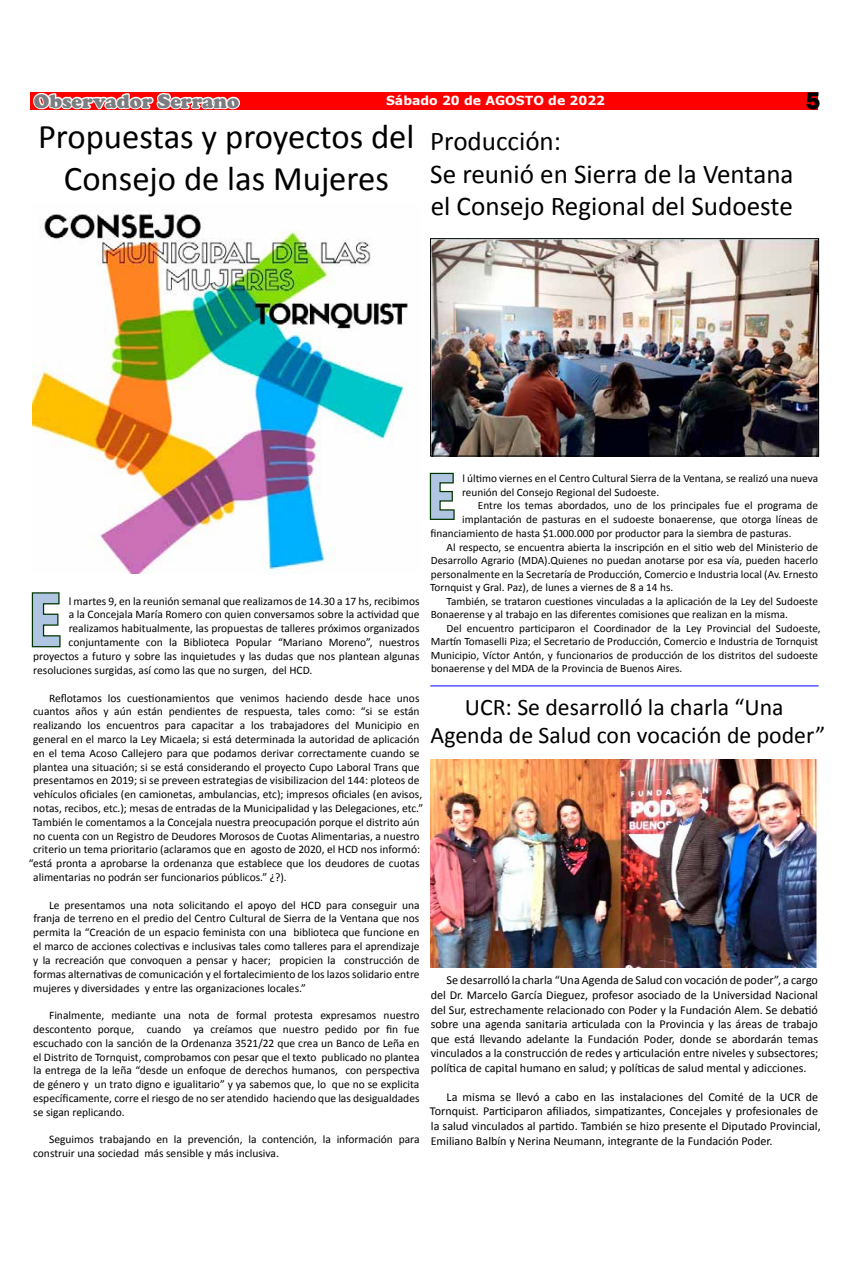
<style>
.page{position:relative;width:851px;height:1276px;background:#fff}
.page>*{position:absolute;margin:0;border:0;box-sizing:border-box;transform-origin:0 0}
.t1{font:700 75px "Ebrima";color:#afc5e1;scale:.83 1}
.t2{font:700 63.75px "Ebrima";color:#afc5e1;scale:.83 1}
.t3{font:34.62px/41.5px "Calibri";color:#000;text-align:center}
.t4{font:27.12px/32.5px "Calibri";color:#000}
.t5{font:800 24.62px "Franklin Gothic";color:#000}
.t6{font:23.75px/28.5px "Calibri";color:#000;text-align:center}
.t7{font:900 20px "Cooper";color:#7c7d80}
.t8{font:700 12.5px "Verdana";color:#fff}
.t9{font:12.12px/14.5px "Calibri";color:#000;text-align:justify}
.t10{font:11.5px/13.8px "Calibri";color:#000;text-align:justify}
.t11{font:11.25px/13.5px "Calibri";color:#000}
</style>
<div class="page">
<div style="left:31px;top:92px;width:786px;height:18px;background:#f00"></div>
<svg style="left:33px;top:92px;width:207px;height:18px"></svg>
<img style="left:33px;top:209px;width:375px;height:364px">
<svg style="left:31px;top:592px;width:30px;height:56px"></svg>
<svg style="left:429px;top:472px;width:26px;height:48px"></svg>
<img style="left:432px;top:240px;width:385px;height:214px">
<div style="left:430px;top:238px;width:389px;height:218px;border:1px solid #000"></div>
<hr style="left:430px;top:685px;width:388px;height:1px;background:#00f">
<img style="left:430px;top:759px;width:388px;height:208px">
<h3 class="t7" style="left:34px;top:89px;width:207px">Observador Serrano</h3>
<p class="t8" style="left:386px;top:92px;width:220px">Sábado 20 de AGOSTO de 2022</p>
<h3 class="t5" style="left:805px;top:85px;width:16px">5</h3>
<h3 class="t3" style="left:38px;top:116px;width:378px">Propuestas y proyectos del<br>Consejo de las Mujeres</h3>
<h3 class="t4" style="left:430px;top:125px;width:365px">Producción:<br>Se reunió en Sierra de la Ventana el Consejo Regional del Sudoeste</h3>
<h2 class="t2" style="left:427px;top:449px;width:36px">E</h2>
<p class="t11" style="left:462px;top:472px;width:357px">l último viernes en el Centro Cultural Sierra de la Ventana, se realizó una nueva reunión del Consejo Regional del Sudoeste.</p>
<p class="t11" style="left:462px;top:499px;width:357px;text-align:right">Entre los temas abordados, uno de los principales fue el programa de implantación de pasturas en el sudoeste bonaerense, que otorga líneas de</p>
<p class="t11" style="left:430px;top:527px;width:362px">financiamiento de hasta $1.000.000 por productor para la siembra de pasturas.</p>
<p class="t11" style="left:446px;top:540px;width:373px">Al respecto, se encuentra abierta la inscripción en el sitio web del Ministerio de</p>
<p class="t11" style="left:430px;top:554px;width:389px">Desarrollo Agrario (MDA).Quienes no puedan anotarse por esa vía, pueden hacerlo</p>
<p class="t11" style="left:431px;top:567px;width:388px">personalmente en la Secretaría de Producción, Comercio e Industria local (Av. Ernesto</p>
<p class="t11" style="left:430px;top:581px;width:245px">Tornquist y Gral. Paz), de lunes a viernes de 8 a 14 hs.</p>
<p class="t11" style="left:446px;top:594px;width:373px">También, se trataron cuestiones vinculadas a la aplicación de la Ley del Sudoeste</p>
<p class="t11" style="left:430px;top:608px;width:359px">Bonaerense y al trabajo en las diferentes comisiones que realizan en la misma.</p>
<p class="t11" style="left:446px;top:621px;width:375px">Del encuentro participaron el Coordinador de la Ley Provincial del Sudoeste,</p>
<p class="t11" style="left:430px;top:635px;width:389px">Martín Tomaselli Piza; el Secretario de Producción, Comercio e Industria de Tornquist</p>
<p class="t11" style="left:430px;top:648px;width:389px">Municipio, Víctor Antón, y funcionarios de producción de los distritos del sudoeste</p>
<p class="t11" style="left:431px;top:662px;width:253px">bonaerense y del MDA de la Provincia de Buenos Aires.</p>
<h3 class="t6" style="left:430px;top:693px;width:396px">UCR: Se desarrolló la charla “Una<br>Agenda de Salud con vocación de poder”</h3>
<h1 class="t1" style="left:28px;top:564px;width:42px">E</h1>
<p class="t10" style="left:69px;top:594px;width:352px">l martes 9, en la reunión semanal que realizamos de 14.30 a 17 hs, recibimos</p>
<p class="t10" style="left:69px;top:608px;width:352px">a la Concejala María Romero con quien conversamos sobre la actividad que</p>
<p class="t10" style="left:69px;top:621px;width:352px">realizamos habitualmente, las propuestas de talleres próximos organizados</p>
<p class="t10" style="left:69px;top:635px;width:352px">conjuntamente con la Biblioteca Popular “Mariano Moreno”, nuestros</p>
<p class="t10" style="left:33px;top:649px;width:388px">proyectos a futuro y sobre las inquietudes y las dudas que nos plantean algunas</p>
<p class="t10" style="left:33px;top:663px;width:280px">resoluciones surgidas, así como las que no surgen, del HCD.</p>
<p class="t10" style="left:49px;top:691px;width:372px">Reflotamos los cuestionamientos que venimos haciendo desde hace unos</p>
<p class="t10" style="left:33px;top:705px;width:388px">cuantos años y aún están pendientes de respuesta, tales como: “si se están</p>
<p class="t10" style="left:33px;top:718px;width:387px">realizando los encuentros para capacitar a los trabajadores del Municipio en</p>
<p class="t10" style="left:33px;top:732px;width:388px">general en el marco la Ley Micaela; si está determinada la autoridad de aplicación</p>
<p class="t10" style="left:33px;top:746px;width:388px">en el tema Acoso Callejero para que podamos derivar correctamente cuando se</p>
<p class="t10" style="left:33px;top:760px;width:388px">plantea una situación; si se está considerando el proyecto Cupo Laboral Trans que</p>
<p class="t10" style="left:33px;top:774px;width:388px">presentamos en 2019; si se preveen estrategias de visibilizacion del 144: ploteos de</p>
<p class="t10" style="left:33px;top:787px;width:390px">vehículos oficiales (en camionetas, ambulancias, etc); impresos oficiales (en avisos,</p>
<p class="t10" style="left:33px;top:801px;width:391px">notas, recibos, etc.); mesas de entradas de la Municipalidad y las Delegaciones, etc.”</p>
<p class="t10" style="left:33px;top:815px;width:388px">También le comentamos a la Concejala nuestra preocupación porque el distrito aún</p>
<p class="t10" style="left:33px;top:829px;width:388px">no cuenta con un Registro de Deudores Morosos de Cuotas Alimentarias, a nuestro</p>
<p class="t10" style="left:33px;top:843px;width:388px">criterio un tema prioritario (aclaramos que en agosto de 2020, el HCD nos informó:</p>
<p class="t10" style="left:29px;top:856px;width:392px">“está pronta a aprobarse la ordenanza que establece que los deudores de cuotas</p>
<p class="t10" style="left:33px;top:870px;width:255px">alimentarias no podrán ser funcionarios públicos.” ¿?).</p>
<p class="t10" style="left:33px;top:898px;width:388px;text-indent:16px">Le presentamos una nota solicitando el apoyo del HCD para conseguir una franja de terreno en el predio del Centro Cultural de Sierra de la Ventana que nos permita la “Creación de un espacio feminista con una biblioteca que funcione en el marco de acciones colectivas e inclusivas tales como talleres para el aprendizaje y la recreación que convoquen a pensar y hacer; propicien la construcción de formas alternativas de comunicación y el fortalecimiento de los lazos solidario entre mujeres y diversidades y entre las organizaciones locales.”</p>
<p class="t10" style="left:33px;top:1008px;width:388px;text-indent:16px">Finalmente, mediante una nota de formal protesta expresamos nuestro descontento porque, cuando ya creíamos que nuestro pedido por fin fue escuchado con la sanción de la Ordenanza 3521/22 que crea un Banco de Leña en el Distrito de Tornquist, comprobamos con pesar que el texto publicado no plantea la entrega de la leña “desde un enfoque de derechos humanos, con perspectiva de género y un trato digno e igualitario” y ya sabemos que, lo que no se explicita específicamente, corre el riesgo de no ser atendido haciendo que las desigualdades se sigan replicando.</p>
<p class="t10" style="left:33px;top:1132px;width:388px;text-indent:16px">Seguimos trabajando en la prevención, la contención, la información para construir una sociedad más sensible y más inclusiva.</p>
<p class="t9" style="left:430px;top:973px;width:389px;text-indent:16px">Se desarrolló la charla “Una Agenda de Salud con vocación de poder”, a cargo del Dr. Marcelo García Dieguez, profesor asociado de la Universidad Nacional del Sur, estrechamente relacionado con Poder y la Fundación Alem. Se debatió sobre una agenda sanitaria articulada con la Provincia y las áreas de trabajo que está llevando adelante la Fundación Poder, donde se abordarán temas vinculados a la construcción de redes y articulación entre niveles y subsectores; política de capital humano en salud; y políticas de salud mental y adicciones.</p>
<p class="t9" style="left:430px;top:1089px;width:392px;text-align:left;text-indent:17px">La misma se llevó a cabo en las instalaciones del Comité de la UCR de Tornquist. Participaron afiliados, simpatizantes, Concejales y profesionales de la salud vinculados al partido. También se hizo presente el Diputado Provincial, Emiliano Balbín y Nerina Neumann, integrante de la Fundación Poder.</p>
</div>
